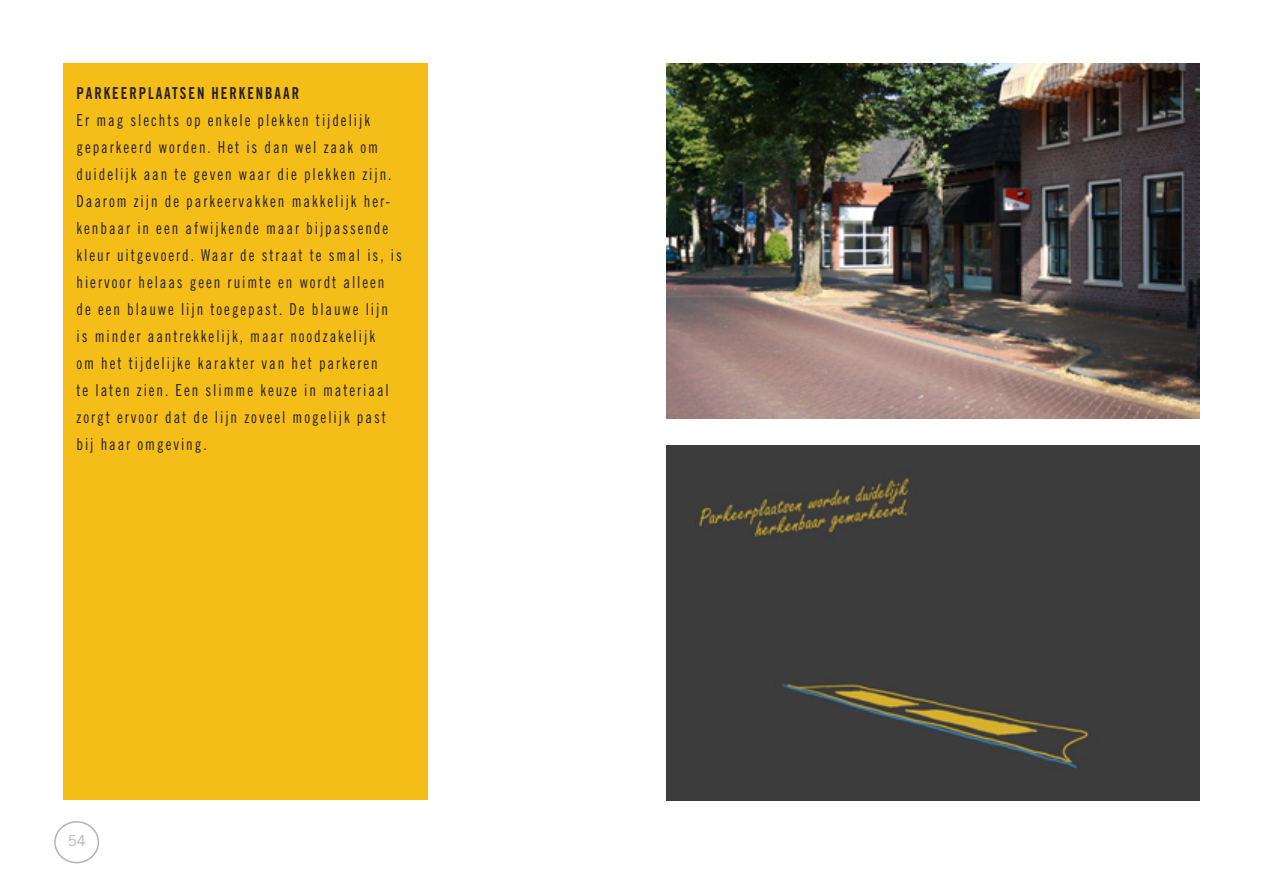
<style>
.page{position:relative;width:1263px;height:893px;background:#fff}
.page>*{position:absolute;margin:0;border:0;box-sizing:border-box;transform-origin:0 0}
.t1{font:16.5px/27px "Trade Gothic LT Std Cn 18";letter-spacing:.13em;color:#231f20;scale:.9 1}
.t2{font:16.5px "Trade Gothic LT Std Bd Cn 20";letter-spacing:.13em;color:#231f20;scale:.9 1}
.t3{font:15px "Trade Gothic LT Std";color:#b2b3b7}
</style>
<div class="page">
<div style="left:54px;top:821px;width:45px;height:42px;border:2px solid #b2b3b7;border-radius:50%"></div>
<div style="left:64px;top:64px;width:364px;height:736px;background:#f4bd18"></div>
<div style="left:667px;top:445px;width:532px;height:355px;background:#3c3c3c"></div>
<img style="left:667px;top:64px;width:532px;height:355px">
<p class="t2" style="left:77px;top:83px;width:249px">PARKEERPLAATSEN HERKENBAAR</p>
<p class="t1" style="left:77px;top:107px;width:363px">Er mag slechts op enkele plekken tijdelijk geparkeerd worden. Het is dan wel zaak om duidelijk aan te geven waar die plekken zijn.<br>Daarom zijn de parkeervakken makkelijk her&shy;kenbaar in een afwijkende maar bijpassende kleur uitgevoerd. Waar de straat te smal is, is hiervoor helaas geen ruimte en wordt alleen de een blauwe lijn toegepast. De blauwe lijn is minder aantrekkelijk, maar noodzakelijk<br>om het tijdelijke karakter van het parkeren<br>te laten zien. Een slimme keuze in materiaal zorgt ervoor dat de lijn zoveel mogelijk past bij haar omgeving.</p>
<p class="t3" style="left:68px;top:831px;width:20px">54</p>
</div>
